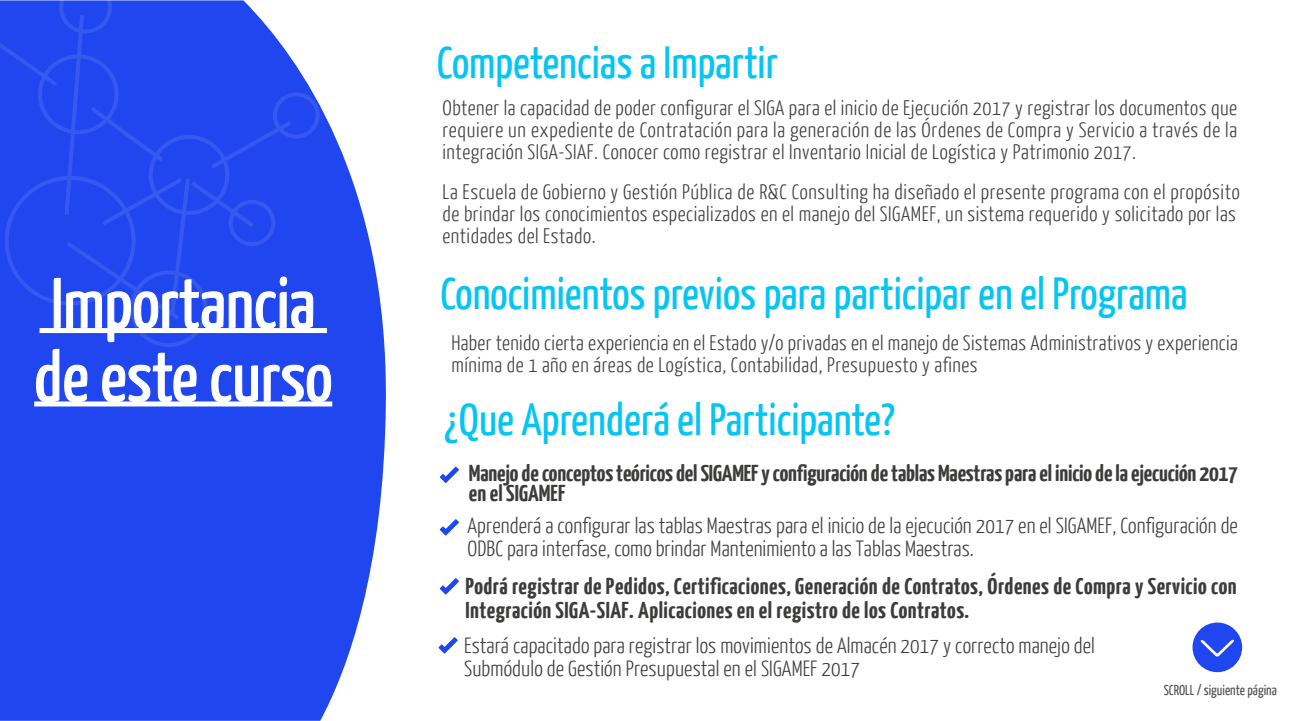
<style>
.page{position:relative;width:1302px;height:721px;background:#fff}
.page>*{position:absolute;margin:0;border:0;box-sizing:border-box;transform-origin:0 0}
.t1{font:70.6px/73.4px "Yanone Kaffeesatz";color:#fff;scale:1.04 1}
.t2{font:45.2px "Yanone Kaffeesatz";color:#06c5f2;scale:1.04 1}
.t3{font:45px "Yanone Kaffeesatz";color:#06c5f2;scale:1.04 1}
.t4{font:700 23px/24px "Yanone Kaffeesatz";letter-spacing:.02em;color:#3c3c3b;scale:1.07 1}
.t5{font:700 23px/20px "Yanone Kaffeesatz";letter-spacing:-.005em;color:#3c3c3b;scale:1.07 1}
.t6{font:300 22px/23px "Yanone Kaffeesatz";letter-spacing:.005em;color:#3c3c3b}
.t7{font:300 21px/22px "Yanone Kaffeesatz";letter-spacing:.025em;color:#3c3c3b}
.t8{font:14.4px "Yanone Kaffeesatz";color:#575756}
</style>
<div class="page">
<svg style="left:0;top:130px;width:386px;height:591px;background:#3155f0"></svg>
<div style="left:34px;top:401px;width:298px;height:5px;background:#fff"></div>
<svg style="left:0;top:0;width:332px;height:403px;background:#3255f0"></svg>
<svg style="left:440px;top:467px;width:19px;height:16px"></svg>
<svg style="left:440px;top:519px;width:19px;height:16px"></svg>
<svg style="left:440px;top:578px;width:19px;height:16px"></svg>
<svg style="left:439px;top:637px;width:19px;height:16px"></svg>
<div style="left:1192px;top:623px;width:50px;height:49px;background:#2047ef;border-radius:50%"></div>
<svg style="left:1200px;top:640px;width:34px;height:17px"></svg>
<h1 class="t1" style="left:34px;top:265px;width:288px">Importancia de este curso</h1>
<h3 class="t3" style="left:437px;top:35px;width:329px">Competencias a Impartir</h3>
<p class="t7" style="left:443px;top:96px;width:796px;text-align:justify">Obtener la capacidad de poder configurar el SIGA para el inicio de Ejecución 2017 y registrar los documentos que requiere un expediente de Contratación para la generación de las Órdenes de Compra y Servicio a través de la integración SIGA-SIAF. Conocer como registrar el Inventario Inicial de Logística y Patrimonio 2017.</p>
<p class="t7" style="left:442px;top:180px;width:799px">La Escuela de Gobierno y Gestión Pública de R&amp;C Consulting ha diseñado el presente programa con el propósito de brindar los conocimientos especializados en el manejo del SIGAMEF, un sistema requerido y solicitado por las entidades del Estado.</p>
<h3 class="t3" style="left:440px;top:266px;width:720px">Conocimientos previos para participar en el Programa</h3>
<p class="t7" style="left:451px;top:331px;width:788px">Haber tenido cierta experiencia en el Estado y/o privadas en el manejo de Sistemas Administrativos y experiencia mínima de 1 año en áreas de Logística, Contabilidad, Presupuesto y afines</p>
<h2 class="t2" style="left:445px;top:392px;width:434px">¿Que Aprenderá el Participante?</h2>
<p class="t5" style="left:469px;top:463px;width:720px">Manejo de conceptos teóricos del SIGAMEF y configuración de tablas Maestras para el inicio de la ejecución 2017 en el SIGAMEF</p>
<p class="t6" style="left:468px;top:514px;width:772px">Aprenderá a configurar las tablas Maestras para el inicio de la ejecución 2017 en el SIGAMEF, Configuración de<br>ODBC para interfase, como brindar Mantenimiento a las Tablas Maestras.</p>
<p class="t4" style="left:465px;top:574px;width:722px">Podrá registrar de Pedidos, Certificaciones, Generación de Contratos, Órdenes de Compra y Servicio con<br>Integración SIGA-SIAF. Aplicaciones en el registro de los Contratos.</p>
<p class="t6" style="left:464px;top:634px;width:632px">Estará capacitado para registrar los movimientos de Almacén 2017 y correcto manejo del<br>Submódulo de Gestión Presupuestal en el SIGAMEF 2017</p>
<p class="t8" style="left:1164px;top:681px;width:115px">SCROLL / siguiente página</p>
</div>
